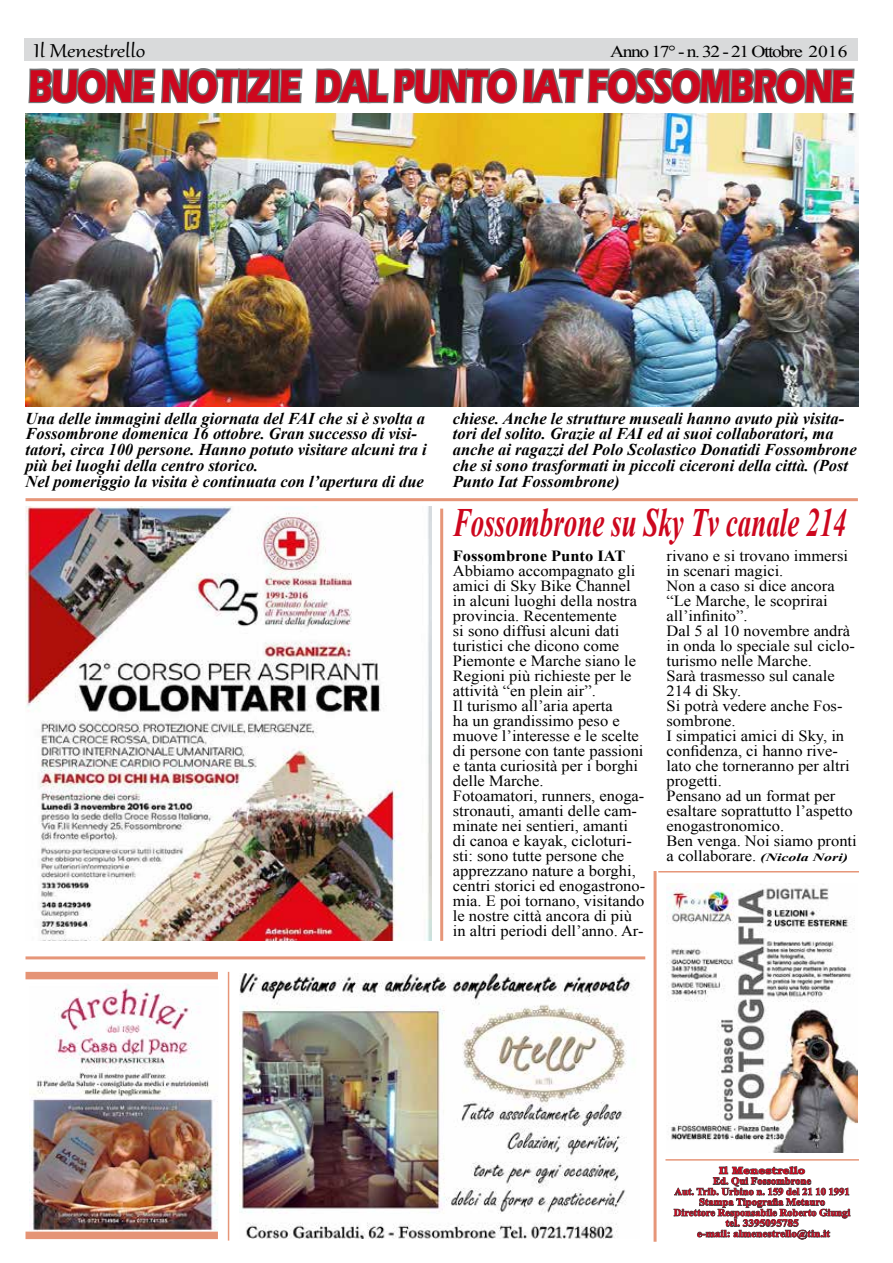
<style>
.page{position:relative;width:893px;height:1263px;background:#fff}
.page>*{position:absolute;margin:0;border:0;box-sizing:border-box;transform-origin:0 0}
.t1{font:700 47.25px "Eras ITC";letter-spacing:-.04em;color:#cd071e;scale:.73 1}
.t2{font:italic 700 40.2px "Times New Roman";color:#cd071e;scale:.67 1}
.t3{font:22.95px "Gabriola";color:#000;scale:1.18 1}
.t4{font:16.65px "Times New Roman";letter-spacing:-.07em;color:#000;scale:1.18 1}
.t5{font:italic 700 16.5px/15.8px "Times New Roman";color:#000}
.t6{font:15.45px/15px "Times New Roman";color:#000;scale:1.06 1}
.t7{font:700 15.45px "Times New Roman";color:#000;scale:1.06 1}
.t8{font:700 10.05px/10.5px "Times New Roman";color:#cd071e;text-align:center;scale:1.05 1}
.t9{font:700 10.05px "Bookman Old Style";color:#cd071e;scale:1.19 1}
.s1{font-weight:700;font-style:italic;font-size:11.1px}
</style>
<div class="page">
<img style="left:239px;top:973px;width:393px;height:265px">
<img style="left:30px;top:985px;width:188px;height:245px">
<svg style="left:673px;top:1166px;width:178px;height:74px"></svg>
<div style="left:26px;top:1231px;width:192px;height:8px;background:#e59476"></div>
<div style="left:26px;top:972px;width:192px;height:7px;background:#e59476"></div>
<hr style="left:26px;top:956px;width:619px;height:3px;background:#e69679">
<div style="left:24px;top:38px;width:834px;height:23px;background:#d9dadb"></div>
<hr style="left:228px;top:972px;width:1px;height:268px;background:#e69679">
<hr style="left:665px;top:1159px;width:194px;height:1px;background:#e69679">
<svg style="left:28px;top:68px;width:275px;height:36px"></svg>
<svg style="left:315px;top:68px;width:540px;height:36px"></svg>
<img style="left:666px;top:883px;width:192px;height:270px">
<hr style="left:658px;top:871px;width:201px;height:1px;background:#e69679">
<hr style="left:654px;top:871px;width:3px;height:371px;background:#e69679">
<img style="left:26px;top:113px;width:833px;height:293px">
<hr style="left:26px;top:498px;width:832px;height:3px;background:#e69679">
<hr style="left:440px;top:509px;width:3px;height:432px;background:#e69679">
<img style="left:26px;top:506px;width:406px;height:435px">
<h3 class="t3" style="left:34px;top:35px;width:96px">Il Menestrello</h3>
<p class="t4" style="left:610px;top:40px;width:203px">Anno 17° - n. 32 - 21 Ottobre 2016</p>
<h1 class="t1" style="left:28px;top:59px;width:1133px">BUONE NOTIZIE DAL PUNTO IAT FOSSOMBRONE</h1>
<p class="t5" style="left:26px;top:410px;width:403px">Una delle immagini della giornata del FAI che si è svolta a Fossombrone domenica 16 ottobre. Gran successo di visi&shy;tatori, circa 100 persone. Hanno potuto visitare alcuni tra i più bei luoghi della centro storico.<br>Nel pomeriggio la visita è continuata con l’apertura di due</p>
<p class="t5" style="left:453px;top:410px;width:405px">chiese. Anche le strutture museali hanno avuto più visita&shy;tori del solito. Grazie al FAI ed ai suoi collaboratori, ma anche ai ragazzi del Polo Scolastico Donatidi Fossombrone che si sono trasformati in piccoli ciceroni della città. (Post Punto Iat Fossombrone)</p>
<h2 class="t2" style="left:453px;top:495px;width:589px">Fossombrone su Sky Tv canale 214</h2>
<p class="t7" style="left:453px;top:545px;width:164px">Fossombrone Punto IAT</p>
<p class="t6" style="left:453px;top:563px;width:183px">Abbiamo accompagnato gli amici di Sky Bike Channel in alcuni luoghi della nostra provincia. Recentemente<br>si sono diffusi alcuni dati turistici che dicono come<br>Piemonte e Marche siano le<br>Regioni più richieste per le attività “en plein air”.<br>Il turismo all’aria aperta<br>ha un grandissimo peso e muove l’interesse e le scelte di persone con tante passioni e tanta curiosità per i borghi delle Marche.<br>Fotoamatori, runners, enoga&shy;stronauti, amanti delle cam&shy;minate nei sentieri, amanti<br>di canoa e kayak, cicloturi&shy;sti: sono tutte persone che apprezzano nature a borghi, centri storici ed enogastrono&shy;mia. E poi tornano, visitando le nostre città ancora di più in altri periodi dell’anno. Ar-</p>
<p class="t6" style="left:666px;top:548px;width:181px">rivano e si trovano immersi in scenari magici.<br>Non a caso si dice ancora “Le Marche, le scoprirai all’infinito”.<br>Dal 5 al 10 novembre andrà in onda lo speciale sul ciclo&shy;turismo nelle Marche.<br>Sarà trasmesso sul canale<br>214 di Sky.<br>Si potrà vedere anche Fos&shy;sombrone.<br>I simpatici amici di Sky, in confidenza, ci hanno rive&shy;lato che torneranno per altri progetti.<br>Pensano ad un format per esaltare soprattutto l’aspetto enogastronomico.<br>Ben venga. Noi siamo pronti a collaborare. <span class="s1">(Nicola Nori)</span></p>
<p class="t9" style="left:719px;top:1163px;width:74px">Il Menestrello</p>
<p class="t8" style="left:674px;top:1175px;width:170px">Ed. Qui Fossombrone<br>Aut. Trib. Urbino n. 159 del 21 10 1991<br>Stampa Tipografia Metauro<br>Direttore Responsabile Roberto Giungi tel. 3395095785<br>e-mail: almenestrello@tin.it</p>
</div>
